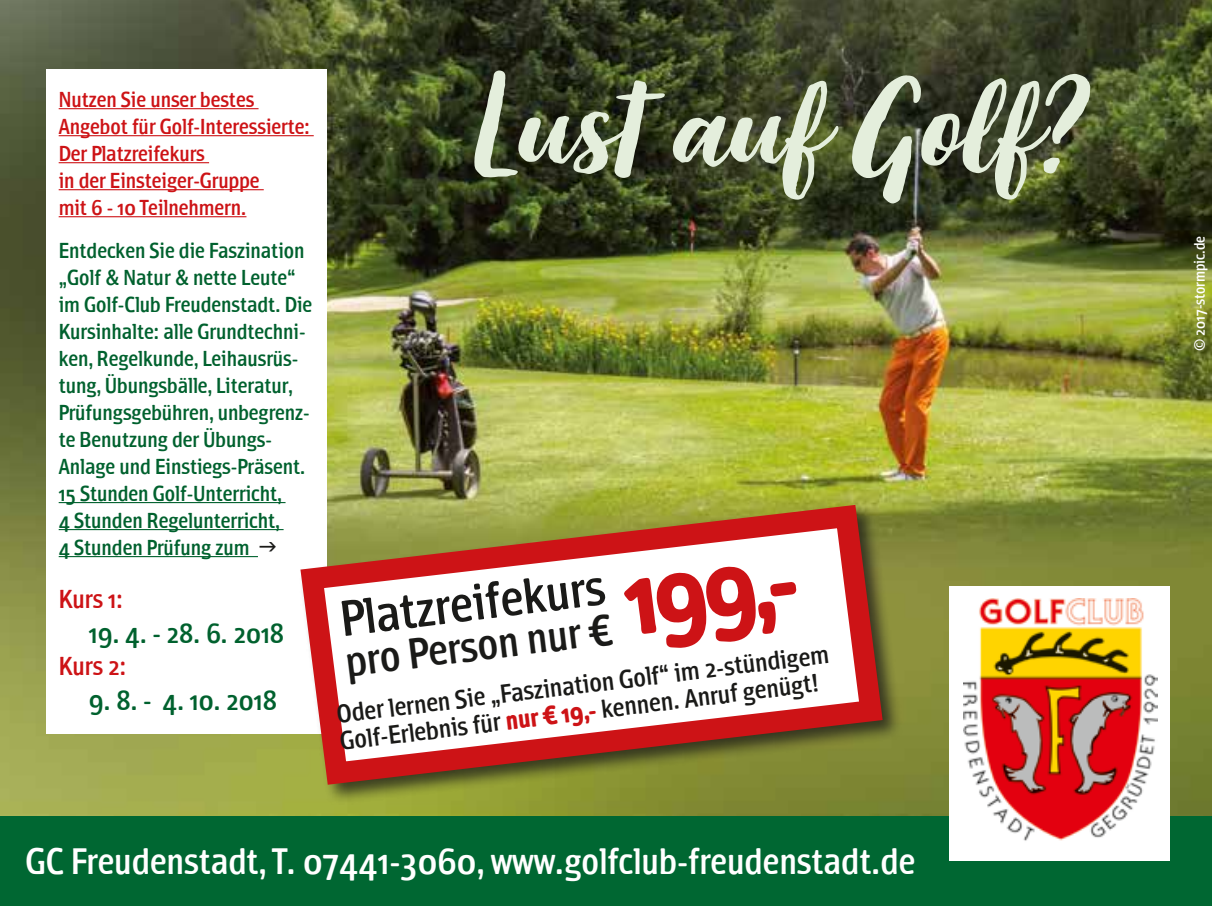
<style>
.page{position:relative;width:1212px;height:906px;background:#fff}
.page>*{position:absolute;margin:0;border:0;box-sizing:border-box;transform-origin:0 0}
.t1{font:italic 135px "Organika Script";color:#e4eedc}
.t2{font:700 108px "Vecta";color:#cd1316}
.t3{font:52.65px "Vecta";color:#1a1a18}
.t4{font:44.77px "Vecta";color:#1a1a18}
.t5{font:38.25px "Vecta";color:#fff}
.t6{font:29.25px "Vecta";color:#00612e}
.t7{font:27px/27px "Vecta";color:#1a1a18}
.t8{font:27px "Vecta";color:#cd1316}
.t9{font:22.5px/27px "Vecta";color:#00612e}
.t10{font:22.5px/27px "Vecta";color:#cd1316}
.t11{font:15.75px "Vecta";color:#fff}
.s1{font-weight:700;color:#cd1316}
</style>
<div class="page">
<img style="left:0;top:0;width:1212px;height:816px">
<div style="left:0;top:816px;width:1212px;height:90px;background:#006732"></div>
<div style="left:949px;top:586px;width:220px;height:275px;background:#fff"></div>
<img style="left:963px;top:599px;width:194px;height:242px">
<div style="left:46px;top:69px;width:280px;height:664px;background:#fff"></div>
<hr style="left:59px;top:108px;width:200px;height:1px;background:#cd1316">
<hr style="left:59px;top:135px;width:255px;height:1px;background:#cd1316">
<hr style="left:59px;top:162px;width:150px;height:1px;background:#cd1316">
<hr style="left:59px;top:189px;width:205px;height:1px;background:#cd1316">
<hr style="left:59px;top:216px;width:187px;height:1px;background:#cd1316">
<hr style="left:59px;top:502px;width:226px;height:1px;background:#00612e">
<hr style="left:59px;top:529px;width:225px;height:1px;background:#00612e">
<hr style="left:59px;top:556px;width:199px;height:1px;background:#00612e">
<div style="left:298px;top:503px;width:605px;height:302px;background:#1a1a18;opacity:.75"></div>
<svg style="left:289px;top:493px;width:605px;height:303px"></svg>
<p class="t10" style="left:59px;top:86px;width:253px">Nutzen Sie unser bestes<br>Angebot für Golf-Interessierte:<br>Der Platzreifekurs<br>in der Einsteiger-Gruppe<br>mit 6 - 10 Teilnehmern.</p>
<p class="t9" style="left:59px;top:237px;width:255px">Entdecken Sie die Faszination „Golf &amp; Natur &amp; nette Leute“ im Golf-Club Freudenstadt. Die<br>Kursinhalte: alle Grundtechni&shy;ken, Regelkunde, Leihausrüs&shy;tung, Übungsbälle, Literatur,<br>Prüfungsgebühren, unbegrenz&shy;te Benutzung der Übungs-<br>Anlage und Einstiegs-Präsent.<br>15 Stunden Golf-Unterricht,<br>4 Stunden Regelunterricht,<br>4 Stunden Prüfung zum</p>
<p class="t8" style="left:59px;top:583px;width:66px">Kurs 1:</p>
<h3 class="t6" style="left:89px;top:616px;width:197px">19. 4. - 28. 6. 2018</h3>
<p class="t8" style="left:59px;top:650px;width:69px">Kurs 2:</p>
<h3 class="t6" style="left:89px;top:683px;width:190px">9. 8. - 4. 10. 2018</h3>
<h1 class="t1" style="left:465px;top:45px;width:648px">Lust auf Golf?</h1>
<h2 class="t2" style="left:618px;top:539px;width:175px;rotate:-7deg">199,-</h2>
<p class="t7" style="left:335px;top:701px;width:497px;rotate:-7deg">Oder lernen Sie „Faszination Golf“ im 2-stündigem<br>Golf-Erlebnis für <span class="s1">nur € 19,-</span> kennen. Anruf genügt!</p>
<h3 class="t3" style="left:337px;top:589px;width:268px;rotate:-7deg">Platzreifekurs</h3>
<h3 class="t4" style="left:343px;top:636px;width:269px;rotate:-7deg">pro Person nur €</h3>
<h3 class="t5" style="left:26px;top:839px;width:891px">GC Freudenstadt, T. 07441-3060, www.golfclub-freudenstadt.de</h3>
<p class="t11" style="left:1191px;top:351px;width:117px;rotate:-90deg">© 2017-stormpic.de</p>
</div>
